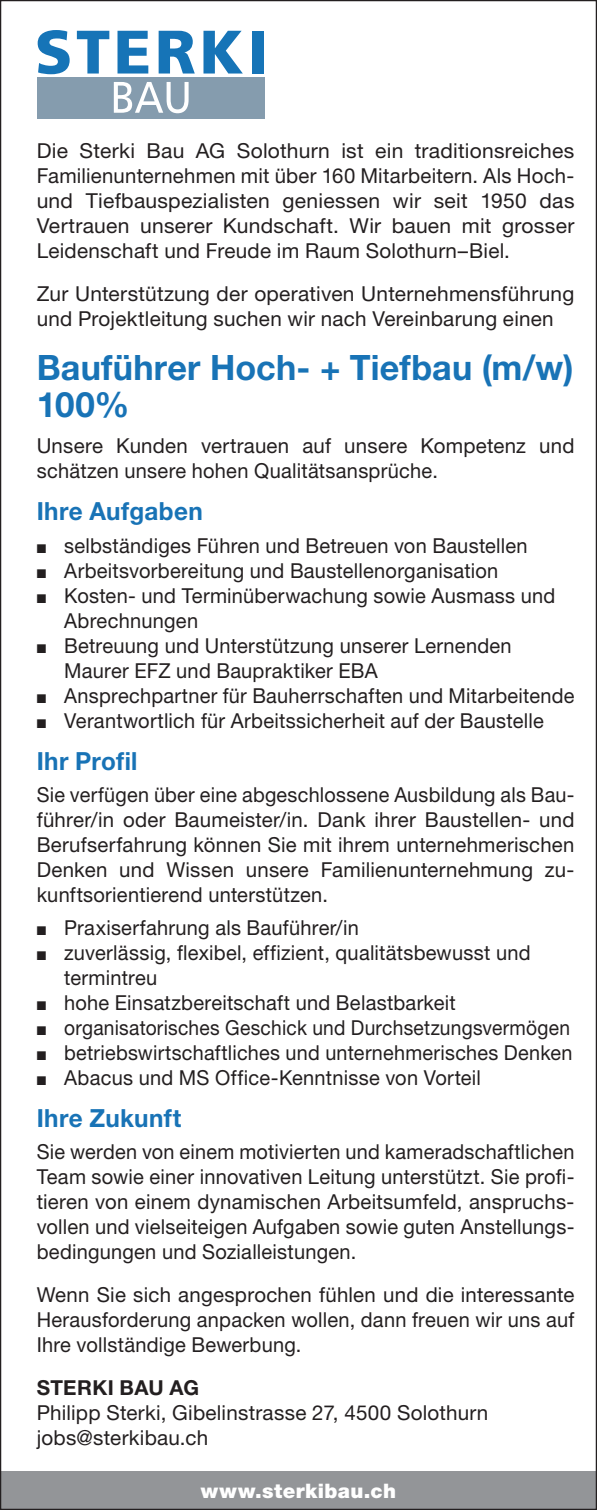
<style>
.page{position:relative;width:597px;height:1510px;background:#fff}
.page>*{position:absolute;margin:0;border:0;box-sizing:border-box;transform-origin:0 0}
.t1{font:700 35px/37px "Helvetica Neue LT Std";letter-spacing:.005em;color:#1873b6}
.t2{font:700 25px "Helvetica Neue LT Std";letter-spacing:.015em;color:#1873b6}
.t3{font:20.5px/25px "Helvetica Neue LT Std";letter-spacing:.01em;color:#231f20}
.t4{font:20.5px/25px "Helvetica Neue LT Std";letter-spacing:.01em;color:#231f20;text-align:justify;scale:.96 1}
.t5{font:20.5px "Helvetica Neue LT Std";letter-spacing:.01em;color:#231f20;scale:.93 1}
.t6{font:700 20.5px "Helvetica Neue LT Std";letter-spacing:.015em;color:#231f20}
.t7{font:900 20px "Helvetica Neue LT Std";letter-spacing:.02em;color:#fff}
</style>
<div class="page">
<div style="left:0;top:1470px;width:597px;height:39px;background:#939598"></div>
<div style="left:37px;top:78px;width:227px;height:41px;background:#859cae"></div>
<svg style="left:38px;top:30px;width:32px;height:44px"></svg>
<svg style="left:77px;top:31px;width:32px;height:43px"></svg>
<svg style="left:117px;top:31px;width:31px;height:43px"></svg>
<svg style="left:159px;top:31px;width:36px;height:43px"></svg>
<svg style="left:203px;top:31px;width:40px;height:43px"></svg>
<div style="left:252px;top:31px;width:11px;height:43px;background:#1674b7"></div>
<svg style="left:114px;top:82px;width:74px;height:31px"></svg>
<p class="t3" style="left:37px;top:138px;width:539px;text-align:justify">Die Sterki Bau AG Solothurn ist ein traditionsreiches Familienunternehmen mit über 160 Mitarbeitern. Als Hoch&shy;und Tiefbauspezialisten geniessen wir seit 1950 das Vertrauen unserer Kundschaft. Wir bauen mit grosser Leidenschaft und Freude im Raum Solothurn–Biel.</p>
<p class="t3" style="left:37px;top:280px;width:539px">Zur Unterstützung der operativen Unternehmensführung und Projektleitung suchen wir nach Vereinbarung einen</p>
<p class="t1" style="left:37px;top:348px;width:538px">Bauführer Hoch- + Tiefbau (m/w)<br>100%</p>
<p class="t3" style="left:37px;top:432px;width:539px">Unsere Kunden vertrauen auf unsere Kompetenz und schätzen unsere hohen Qualitätsansprüche.</p>
<p class="t2" style="left:37px;top:496px;width:168px">Ihre Aufgaben</p>
<p class="t3" style="left:37px;top:532px;width:492px">■ selbständiges Führen und Betreuen von Baustellen</p>
<p class="t3" style="left:37px;top:557px;width:463px">■ Arbeitsvorbereitung und Baustellenorganisation</p>
<p class="t3" style="left:64px;top:582px;width:493px;text-indent:-27px">■ Kosten- und Terminüberwachung sowie Ausmass und<br>Abrechnungen</p>
<p class="t3" style="left:64px;top:632px;width:449px;text-indent:-27px">■ Betreuung und Unterstützung unserer Lernenden<br>Maurer EFZ und Baupraktiker EBA</p>
<p class="t4" style="left:37px;top:682px;width:561px">■ Ansprechpartner für Bauherrschaften und Mitarbeitende</p>
<p class="t3" style="left:37px;top:707px;width:508px">■ Verantwortlich für Arbeitssicherheit auf der Baustelle</p>
<p class="t2" style="left:37px;top:746px;width:102px">Ihr Profil</p>
<p class="t4" style="left:37px;top:782px;width:561px">Sie verfügen über eine abgeschlossene Ausbildung als Bau&shy;führer/in oder Baumeister/in. Dank ihrer Baustellen- und Berufserfahrung können Sie mit ihrem unternehmerischen Denken und Wissen unsere Familienunternehmung zu&shy;kunftsorientierend unterstützen.</p>
<p class="t3" style="left:37px;top:914px;width:323px">■ Praxiserfahrung als Bauführer/in</p>
<p class="t3" style="left:64px;top:939px;width:468px;text-indent:-27px">■ zuverlässig, flexibel, effizient, qualitätsbewusst und termintreu</p>
<p class="t3" style="left:37px;top:989px;width:420px">■ hohe Einsatzbereitschaft und Belastbarkeit</p>
<p class="t5" style="left:37px;top:1015px;width:575px">■ organisatorisches Geschick und Durchsetzungsvermögen</p>
<p class="t4" style="left:37px;top:1039px;width:559px">■ betriebswirtschaftliches und unternehmerisches Denken</p>
<p class="t3" style="left:37px;top:1064px;width:446px">■ Abacus und MS Office-Kenntnisse von Vorteil</p>
<p class="t2" style="left:37px;top:1103px;width:146px">Ihre Zukunft</p>
<p class="t4" style="left:37px;top:1139px;width:561px">Sie werden von einem motivierten und kameradschaftlichen Team sowie einer innovativen Leitung unterstützt. Sie profi&shy;tieren von einem dynamischen Arbeitsumfeld, anspruchs&shy;vollen und vielseiteigen Aufgaben sowie guten Anstellungs&shy;bedingungen und Sozialleistungen.</p>
<p class="t3" style="left:37px;top:1282px;width:539px;text-align:justify">Wenn Sie sich angesprochen fühlen und die interessante Herausforderung anpacken wollen, dann freuen wir uns auf Ihre vollständige Bewerbung.</p>
<p class="t6" style="left:37px;top:1374px;width:164px">STERKI BAU AG</p>
<p class="t3" style="left:37px;top:1399px;width:453px">Philipp Sterki, Gibelinstrasse 27, 4500 Solothurn</p>
<p class="t3" style="left:37px;top:1424px;width:173px">jobs@sterkibau.ch</p>
<p class="t7" style="left:201px;top:1478px;width:196px">www.sterkibau.ch</p>
</div>
